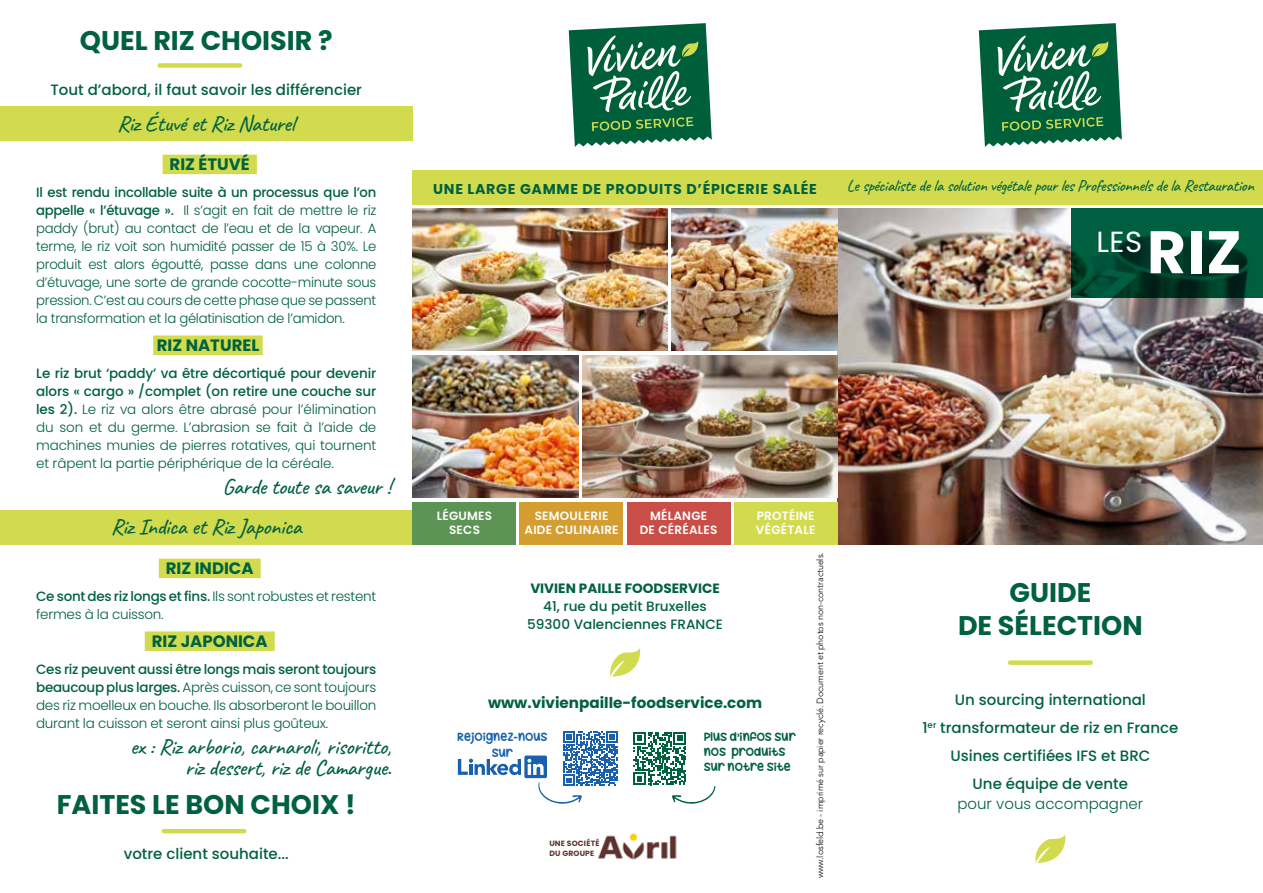
<style>
.page{position:relative;width:1263px;height:893px;background:#fff}
.page>*{position:absolute;margin:0;border:0;box-sizing:border-box;transform-origin:0 0}
.t1{font:29.1px "Poppins";color:#fff}
.t2{font:700 27px/32.4px "Poppins";color:#006141;text-align:center}
.t3{font:500 22.5px/21px "Caveat";letter-spacing:-.015em;color:#006141;text-align:right}
.t4{font:500 16.5px "Caveat";letter-spacing:-.02em;color:#006141}
.t5{font:700 16.5px "Poppins";color:#006141}
.t6{font:500 15px/28px "Poppins";color:#006141;text-align:center}
.t7{font:700 15px "Poppins";color:#006141}
.t8{font:300 15px "Poppins";color:#006141}
.t9{font:700 14.25px "Poppins";letter-spacing:.05em;color:#006141}
.t10{font:300 13.5px/18px "Poppins";letter-spacing:-.02em;color:#006141;text-align:justify}
.t11{font:500 13.5px/18px "Poppins";color:#006141;text-align:center}
.t12{font:700 13.5px "Poppins";color:#006141}
.t13{font:600 12px/14.4px "Poppins";letter-spacing:.02em;color:#fff;text-align:center}
.t14{font:12px/15px "Hug Me Tight";color:#006141}
.t15{font:12px "Hug Me Tight";color:#1961ac}
.t16{font:300 9px "Avenir LTOTF 35";letter-spacing:-.01em;color:#000}
.t17{font:700 7.65px/9.1px "Poppins";letter-spacing:.02em;color:#5f3330}
.s1{font-weight:500}
.s2{font-weight:700;font-size:59.85px}
</style>
<div class="page">
<img style="left:838px;top:208px;width:425px;height:336px">
<img style="left:672px;top:208px;width:166px;height:143px">
<img style="left:583px;top:355px;width:255px;height:142px">
<img style="left:412px;top:355px;width:166px;height:142px">
<img style="left:412px;top:208px;width:256px;height:143px">
<div style="left:412px;top:170px;width:851px;height:34px;background:#d2db4d"></div>
<svg style="left:979px;top:23px;width:143px;height:124px"></svg>
<svg style="left:569px;top:23px;width:143px;height:124px"></svg>
<div style="left:0;top:510px;width:412px;height:34px;background:#d2db4d"></div>
<div style="left:1010px;top:660px;width:81px;height:5px;background:#d2db4d"></div>
<div style="left:163px;top:155px;width:94px;height:19px;background:#d2db4d"></div>
<div style="left:153px;top:335px;width:110px;height:20px;background:#d2db4d"></div>
<div style="left:159px;top:559px;width:102px;height:19px;background:#d2db4d"></div>
<div style="left:145px;top:631px;width:130px;height:20px;background:#d2db4d"></div>
<div style="left:160px;top:63px;width:80px;height:5px;background:#d2db4d"></div>
<svg style="left:1035px;top:834px;width:31px;height:29px"></svg>
<svg style="left:1071px;top:208px;width:192px;height:90px;background:#004a32"></svg>
<div style="left:412px;top:502px;width:104px;height:42px;background:#5c9456"></div>
<div style="left:520px;top:502px;width:103px;height:42px;background:#d39d2f"></div>
<div style="left:627px;top:502px;width:103px;height:42px;background:#ca4e48"></div>
<div style="left:734px;top:502px;width:104px;height:42px;background:#d2db4d"></div>
<svg style="left:610px;top:648px;width:31px;height:29px"></svg>
<svg style="left:458px;top:731px;width:160px;height:73px"></svg>
<svg style="left:633px;top:732px;width:83px;height:72px"></svg>
<div style="left:704px;top:732px;width:102px;height:54px;background:#fff"></div>
<img style="left:597px;top:833px;width:80px;height:27px">
<hr style="left:164px;top:829px;width:80px;height:4px;background:#d2db4d">
<div style="left:0;top:106px;width:412px;height:34px;background:#d2db4d"></div>
<h2 class="t2" style="left:80px;top:24px;width:254px">QUEL RIZ CHOISIR ?</h2>
<p class="t6" style="left:50px;top:75px;width:313px">Tout d’abord, il faut savoir les différencier</p>
<h3 class="t3" style="left:117px;top:113px;width:179px">Riz Étuvé et Riz Naturel</h3>
<p class="t5" style="left:170px;top:155px;width:82px">RIZ ÉTUVÉ</p>
<p class="t10" style="left:36px;top:183px;width:342px"><span class="s1">Il est rendu incollable suite à un processus que l’on appelle « l’étuvage ».</span> Il s’agit en fait de mettre le riz paddy (brut) au contact de l’eau et de la vapeur. A terme, le riz voit son humidité passer de 15 à 30%. Le produit est alors égoutté, passe dans une colonne d’étuvage, une sorte de grande cocotte-minute sous pression. C’est au cours de cette phase que se passent la transformation et la gélatinisation de l’amidon.</p>
<p class="t5" style="left:157px;top:336px;width:104px">RIZ NATUREL</p>
<p class="t10" style="left:36px;top:364px;width:342px"><span class="s1">Le riz brut ‘paddy’ va être décortiqué pour devenir alors « cargo » /complet (on retire une couche sur les 2).</span> Le riz va alors être abrasé pour l’élimination du son et du germe. L’abrasion se fait à l’aide de machines munies de pierres rotatives, qui tournent et râpent la partie périphérique de la céréale.</p>
<h3 class="t3" style="left:222px;top:476px;width:170px">Garde toute sa saveur !</h3>
<h3 class="t3" style="left:111px;top:516px;width:192px">Riz Indica et Riz Japonica</h3>
<p class="t5" style="left:166px;top:559px;width:89px">RIZ INDICA</p>
<p class="t10" style="left:36px;top:587px;width:342px"><span class="s1">Ce sont des riz longs et fins.</span> Ils sont robustes et restent fermes à la cuisson.</p>
<p class="t5" style="left:152px;top:632px;width:117px">RIZ JAPONICA</p>
<p class="t10" style="left:36px;top:660px;width:342px"><span class="s1">Ces riz peuvent aussi être longs mais seront toujours beaucoup plus larges.</span> Après cuisson, ce sont toujours des riz moelleux en bouche. Ils absorberont le bouillon durant la cuisson et seront ainsi plus goûteux.</p>
<h3 class="t3" style="left:130px;top:736px;width:263px">ex : Riz arborio, carnaroli, risoritto, riz dessert, riz de Camargue.</h3>
<h2 class="t2" style="left:57px;top:788px;width:300px">FAITES LE BON CHOIX !</h2>
<p class="t6" style="left:124px;top:840px;width:166px">votre client souhaite...</p>
<p class="t9" style="left:433px;top:180px;width:385px">UNE LARGE GAMME DE PRODUITS D’ÉPICERIE SALÉE</p>
<p class="t4" style="left:847px;top:175px;width:408px">Le spécialiste de la solution végétale pour les Professionnels de la Restauration</p>
<p class="t13" style="left:437px;top:508px;width:57px">LÉGUMES<br>SECS</p>
<p class="t13" style="left:524px;top:508px;width:96px">SEMOULERIE<br>AIDE CULINAIRE</p>
<p class="t13" style="left:640px;top:508px;width:79px">MÉLANGE<br>DE CÉRÉALES</p>
<p class="t13" style="left:756px;top:508px;width:61px;text-align:left">PROTÉINE<br>VÉGÉTALE</p>
<p class="t12" style="left:530px;top:581px;width:191px">VIVIEN PAILLE FOODSERVICE</p>
<p class="t11" style="left:527px;top:597px;width:197px">41, rue du petit Bruxelles<br>59300 Valenciennes FRANCE</p>
<p class="t7" style="left:488px;top:694px;width:276px">www.vivienpaille-foodservice.com</p>
<p class="t15" style="left:457px;top:729px;width:92px">REJOIGNEZ-NOUS</p>
<p class="t14" style="left:704px;top:729px;width:94px">PLUS D’INFOS SUR<br>NOS PRODUITS<br>SUR NOTRE SITE</p>
<p class="t15" style="left:492px;top:745px;width:23px">SUR</p>
<p class="t17" style="left:549px;top:839px;width:52px">UNE SOCIÉTÉ<br>DU GROUPE</p>
<p class="t16" style="left:815px;top:878px;width:327px;rotate:-90deg">www.losfeld.be - imprimé sur papier recyclé. Document et photos non-contractuels.</p>
<h1 class="t1" style="left:1096px;top:225px;width:147px">LES<span class="s2">RIZ</span></h1>
<h2 class="t2" style="left:958px;top:577px;width:186px">GUIDE<br>DE SÉLECTION</h2>
<p class="t6" style="left:922px;top:686px;width:258px">Un sourcing international<br>1<sup>er</sup> transformateur de riz en France<br>Usines certifiées IFS et BRC<br>Une équipe de vente</p>
<p class="t8" style="left:957px;top:795px;width:187px">pour vous accompagner</p>
</div>
